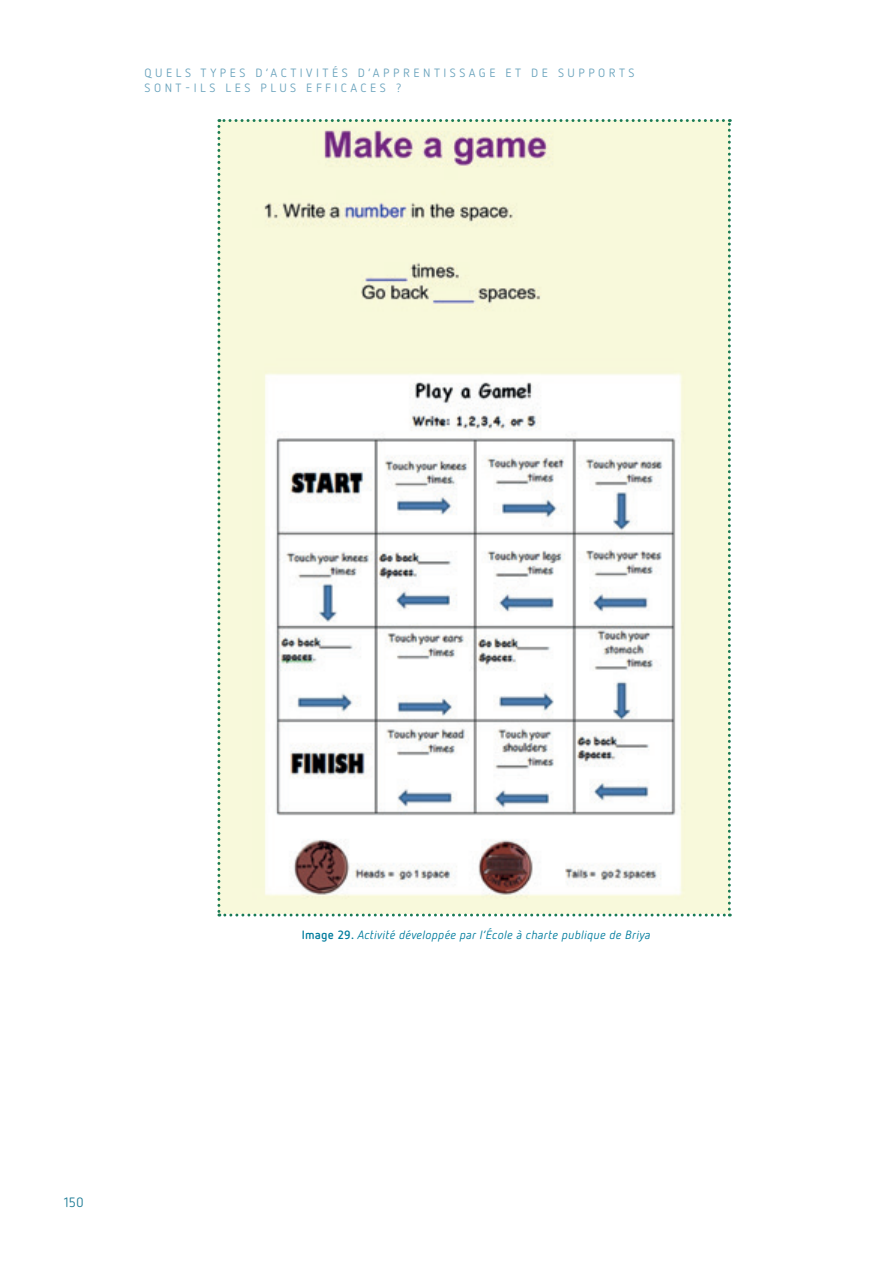
<style>
.page{position:relative;width:893px;height:1263px;background:#fff}
.page>*{position:absolute;margin:0;border:0;box-sizing:border-box;transform-origin:0 0}
.t1{font:13.5px "Netto OT";color:#1b7a94}
.LKT_Kap{font:12px/14.4px "Netto OT";letter-spacing:.29em;color:#68a2bc}
.BU_zentriert{font:italic 12px "Netto OT";letter-spacing:.02em;color:#007c9d}
.s1{font-weight:700;font-style:normal}
</style>
<div class="page">
<svg style="left:217px;top:119px;width:514px;height:797px"></svg>
<p class="LKT_Kap" style="left:145px;top:66px;width:491px">QUELS TYPES D’ACTIVITÉS D’APPRENTISSAGE ET DE SUPPORTS<br>SONT-ILS LES PLUS EFFICACES ?</p>
<p class="t1" style="left:64px;top:1194px;width:22px">150</p>
<p class="BU_zentriert" style="left:302px;top:927px;width:350px"><span class="s1">Image 29.</span> Activité développée par l’École à charte publique de Briya</p>
</div>
